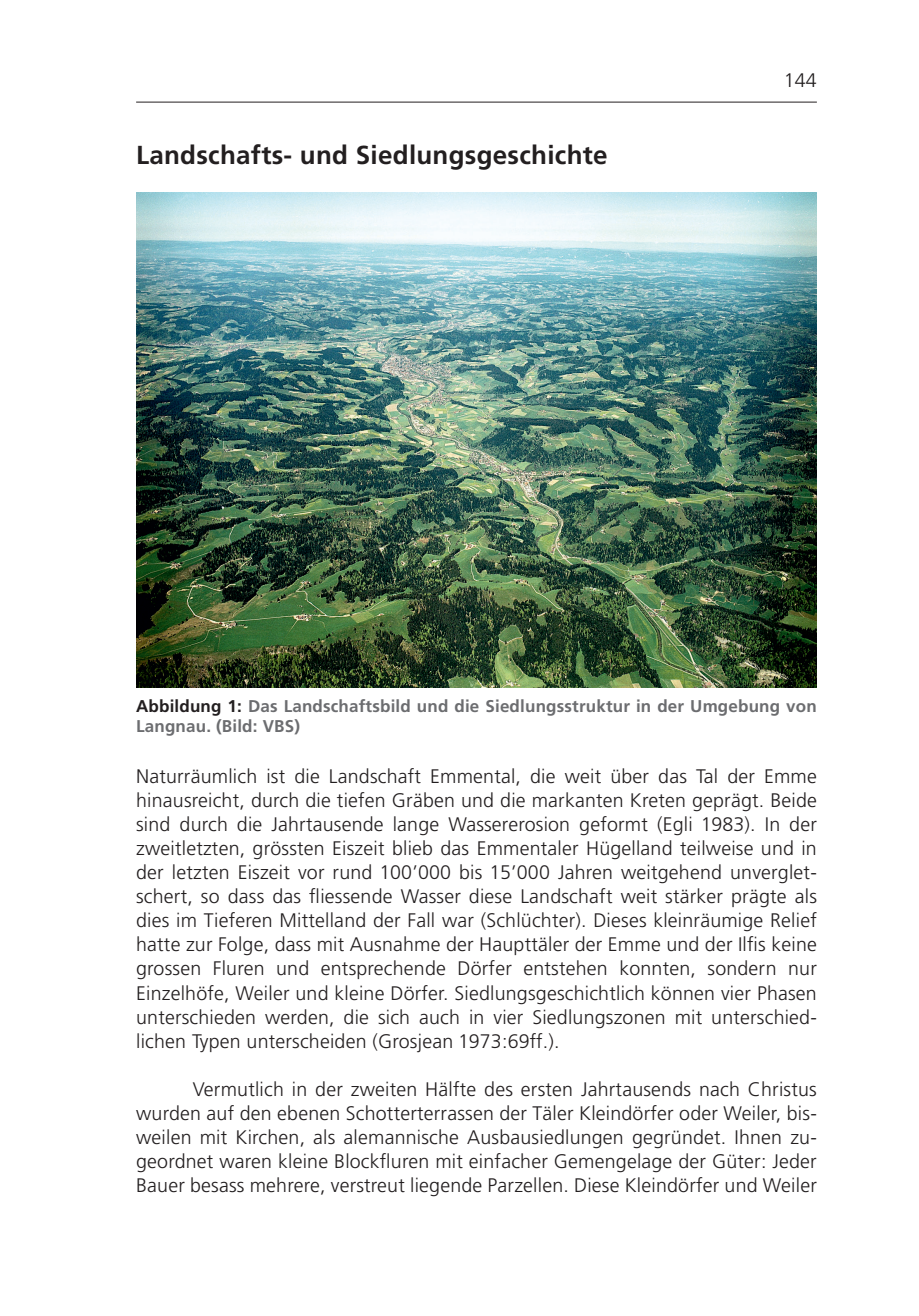
<style>
.page{position:relative;width:919px;height:1316px;background:#fff}
.page>*{position:absolute;margin:0;border:0;box-sizing:border-box;transform-origin:0 0}
.t1{font:700 26px "Frutiger";letter-spacing:.01em;color:#231f20}
.t2{font:300 19.6px/24px "Frutiger";letter-spacing:.01em;color:#231f20;text-align:justify}
.t3{font:700 17px/20px "Frutiger";letter-spacing:.01em;color:#6c6d70}
.s1{color:#231f20}
</style>
<div class="page">
<hr style="left:136px;top:102px;width:680px;height:1px;background:#231f20">
<img style="left:136px;top:193px;width:680px;height:494px">
<h1 class="t1" style="left:136px;top:139px;width:473px">Landschafts- und Siedlungsgeschichte</h1>
<p class="t2" style="left:783px;top:69px;width:35px">144</p>
<p class="t3" style="left:136px;top:695px;width:682px"><span class="s1">Abbildung 1:</span> Das Landschaftsbild und die Siedlungsstruktur in der Umgebung von<br>Langnau. (Bild: VBS)</p>
<p class="t2" style="left:136px;top:764px;width:682px">Naturräumlich ist die Landschaft Emmental, die weit über das Tal der Emme hinausreicht, durch die tiefen Gräben und die markanten Kreten geprägt. Beide sind durch die Jahrtausende lange Wassererosion geformt (Egli 1983). In der zweitletzten, grössten Eiszeit blieb das Emmentaler Hügelland teilweise und in der letzten Eiszeit vor rund 100’000 bis 15’000 Jahren weitgehend unverglet&shy;schert, so dass das fliessende Wasser diese Landschaft weit stärker prägte als dies im Tieferen Mittelland der Fall war (Schlüchter). Dieses kleinräumige Relief hatte zur Folge, dass mit Ausnahme der Haupttäler der Emme und der Ilfis keine grossen Fluren und entsprechende Dörfer entstehen konnten, sondern nur Einzelhöfe, Weiler und kleine Dörfer. Siedlungsgeschichtlich können vier Phasen unterschieden werden, die sich auch in vier Siedlungszonen mit unterschied&shy;lichen Typen unterscheiden (Grosjean 1973:69ff.).</p>
<p class="t2" style="left:136px;top:1076px;width:682px;text-indent:57px">Vermutlich in der zweiten Hälfte des ersten Jahrtausends nach Christus wurden auf den ebenen Schotterterrassen der Täler Kleindörfer oder Weiler, bis&shy;weilen mit Kirchen, als alemannische Ausbausiedlungen gegründet. Ihnen zu&shy;geordnet waren kleine Blockfluren mit einfacher Gemengelage der Güter: Jeder Bauer besass mehrere, verstreut liegende Parzellen. Diese Kleindörfer und Weiler</p>
</div>
